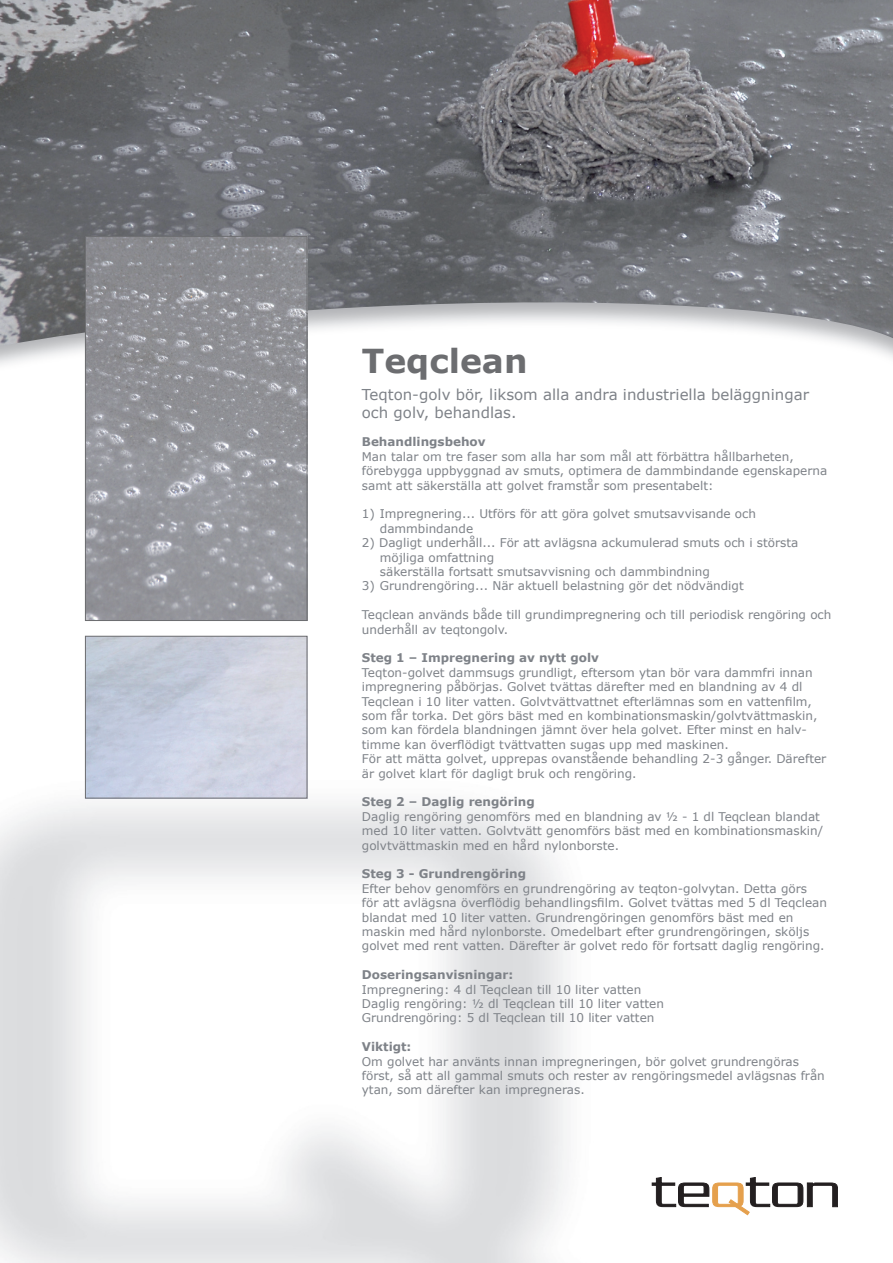
<style>
.page{position:relative;width:893px;height:1263px;background:#fff}
.page>*{position:absolute;margin:0;border:0;box-sizing:border-box;transform-origin:0 0}
.t1{font:700 33px "Verdana";color:#6c6d70}
.t2{font:15px/18px "Verdana";color:#7e8288}
.t3{font:12px/14.4px "Verdana";color:#7e8288}
.t4{font:700 12px "Verdana";color:#7e8288}
</style>
<div class="page">
<img style="left:0;top:0;width:893px;height:346px">
<img style="left:87px;top:238px;width:218px;height:381px">
<div style="left:85px;top:236px;width:222px;height:385px;border:1px solid #6c6d70"></div>
<div style="left:85px;top:636px;width:222px;height:162px;border:1px solid #6c6d70"></div>
<svg style="left:652px;top:1177px;width:186px;height:38px"></svg>
<h1 class="t1" style="left:362px;top:339px;width:167px">Teqclean</h1>
<p class="t2" style="left:362px;top:385px;width:449px">Teqton-golv bör, liksom alla andra industriella beläggningar och golv, behandlas.</p>
<p class="t4" style="left:362px;top:434px;width:125px">Behandlingsbehov</p>
<p class="t3" style="left:362px;top:449px;width:467px">Man talar om tre faser som alla har som mål att förbättra hållbarheten, förebygga uppbyggnad av smuts, optimera de dammbindande egenskaperna samt att säkerställa att golvet framstår som presentabelt:</p>
<p class="t3" style="left:380px;top:507px;width:378px;text-indent:-18px">1) Impregnering... Utförs för att göra golvet smutsavvisande och dammbindande</p>
<p class="t3" style="left:380px;top:536px;width:420px;text-indent:-18px">2) Dagligt underhåll... För att avlägsna ackumulerad smuts och i största möjliga omfattning<br>säkerställa fortsatt smutsavvisning och dammbindning</p>
<p class="t3" style="left:362px;top:579px;width:383px">3) Grundrengöring... När aktuell belastning gör det nödvändigt</p>
<p class="t3" style="left:362px;top:608px;width:471px">Teqclean används både till grundimpregnering och till periodisk rengöring och underhåll av teqtongolv.</p>
<p class="t4" style="left:362px;top:650px;width:239px">Steg 1 – Impregnering av nytt golv</p>
<p class="t3" style="left:362px;top:665px;width:466px">Teqton-golvet dammsugs grundligt, eftersom ytan bör vara dammfri innan impregnering påbörjas. Golvet tvättas därefter med en blandning av 4 dl Teqclean i 10 liter vatten. Golvtvättvattnet efterlämnas som en vattenfilm, som får torka. Det görs bäst med en kombinationsmaskin/golvtvättmaskin, som kan fördela blandningen jämnt över hela golvet. Efter minst en halv&shy;timme kan överflödigt tvättvatten sugas upp med maskinen.<br>För att mätta golvet, upprepas ovanstående behandling 2-3 gånger. Därefter är golvet klart för dagligt bruk och rengöring.</p>
<p class="t4" style="left:362px;top:794px;width:174px">Steg 2 – Daglig rengöring</p>
<p class="t3" style="left:362px;top:809px;width:463px">Daglig rengöring genomförs med en blandning av ½ - 1 dl Teqclean blandat med 10 liter vatten. Golvtvätt genomförs bäst med en kombinationsmaskin/ golvtvättmaskin med en hård nylonborste.</p>
<p class="t4" style="left:362px;top:866px;width:166px">Steg 3 - Grundrengöring</p>
<p class="t3" style="left:362px;top:881px;width:467px">Efter behov genomförs en grundrengöring av teqton-golvytan. Detta görs<br>för att avlägsna överflödig behandlingsfilm. Golvet tvättas med 5 dl Teqclean blandat med 10 liter vatten. Grundrengöringen genomförs bäst med en maskin med hård nylonborste. Omedelbart efter grundrengöringen, sköljs golvet med rent vatten. Därefter är golvet redo för fortsatt daglig rengöring.</p>
<p class="t4" style="left:362px;top:967px;width:153px">Doseringsanvisningar:</p>
<p class="t3" style="left:362px;top:982px;width:304px">Impregnering: 4 dl Teqclean till 10 liter vatten<br>Daglig rengöring: ½ dl Teqclean till 10 liter vatten<br>Grundrengöring: 5 dl Teqclean till 10 liter vatten</p>
<p class="t4" style="left:362px;top:1039px;width:51px">Viktigt:</p>
<p class="t3" style="left:362px;top:1054px;width:464px">Om golvet har använts innan impregneringen, bör golvet grundrengöras först, så att all gammal smuts och rester av rengöringsmedel avlägsnas från ytan, som därefter kan impregneras.</p>
</div>
